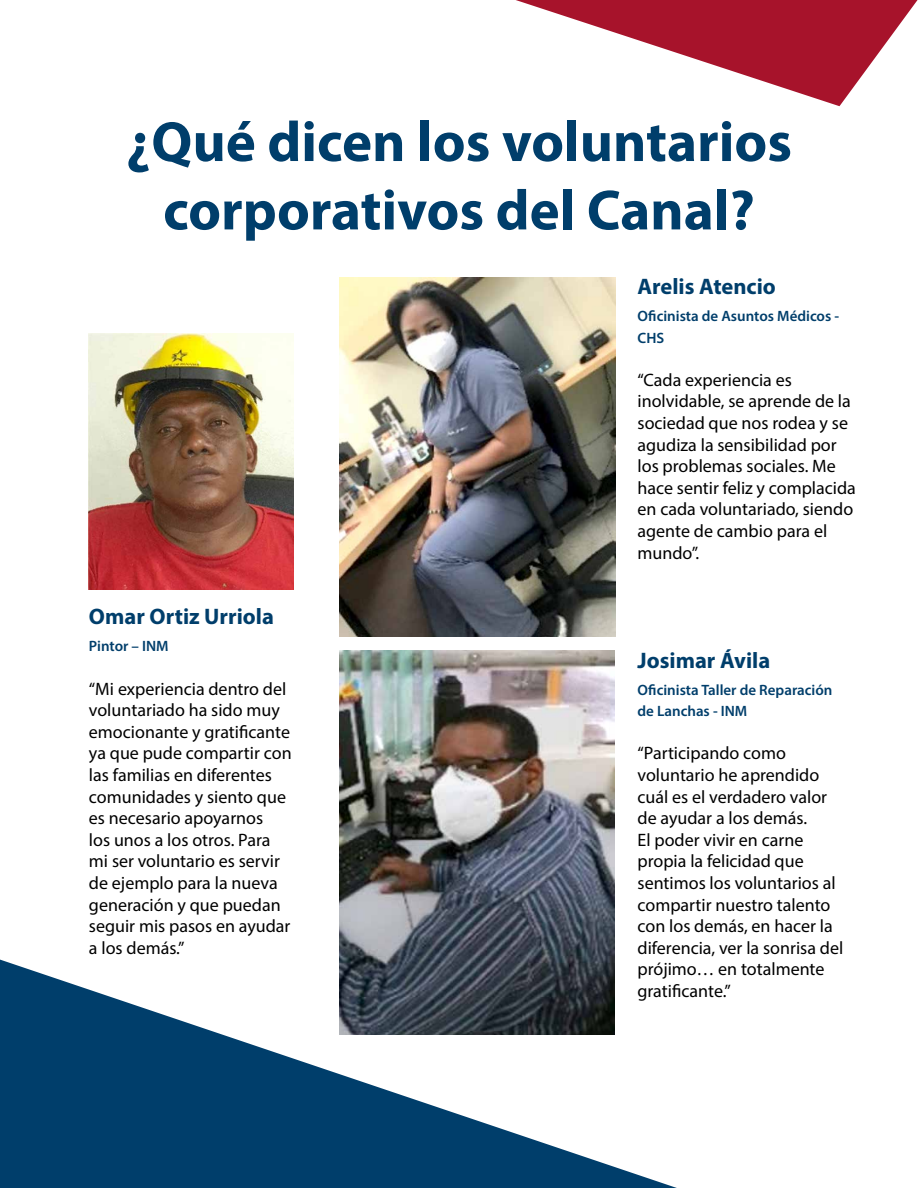
<style>
.page{position:relative;width:918px;height:1188px;background:#fff}
.page>*{position:absolute;margin:0;border:0;box-sizing:border-box;transform-origin:0 0}
.t1{font:700 57px/68.4px "Myriad Pro";color:#003e6b;text-align:center}
.t2{font:700 22.5px "Myriad Pro";color:#003e6b}
.t3{font:18px/21.6px "Myriad Pro";color:#000}
.t4{font:600 15px/21.6px "Myriad Pro";color:#003e6b}
</style>
<div class="page">
<svg style="left:516px;top:0;width:402px;height:106px"></svg>
<svg style="left:0;top:960px;width:677px;height:228px;fill:#003e6b"></svg>
<img style="left:339px;top:277px;width:277px;height:359px">
<img style="left:89px;top:334px;width:205px;height:255px">
<img style="left:339px;top:651px;width:276px;height:384px">
<h1 class="t1" style="left:126px;top:106px;width:667px">¿Qué dicen los voluntarios corporativos del Canal?</h1>
<p class="t2" style="left:638px;top:272px;width:140px">Arelis Atencio</p>
<p class="t4" style="left:638px;top:305px;width:203px">Oficinista de Asuntos Médicos -<br>CHS</p>
<p class="t3" style="left:638px;top:369px;width:220px">“Cada experiencia es inolvidable, se aprende de la sociedad que nos rodea y se agudiza la sensibilidad por los problemas sociales. Me hace sentir feliz y complacida en cada voluntariado, siendo agente de cambio para el mundo”.</p>
<p class="t2" style="left:89px;top:602px;width:186px">Omar Ortiz Urriola</p>
<p class="t4" style="left:89px;top:635px;width:81px">Pintor – INM</p>
<p class="t3" style="left:89px;top:677px;width:204px">“Mi experiencia dentro del voluntariado ha sido muy emocionante y gratificante ya que pude compartir con las familias en diferentes comunidades y siento que es necesario apoyarnos<br>los unos a los otros. Para mi ser voluntario es servir de ejemplo para la nueva generación y que puedan seguir mis pasos en ayudar a los demás.”</p>
<p class="t2" style="left:638px;top:645px;width:134px">Josimar Ávila</p>
<p class="t4" style="left:638px;top:678px;width:196px">Oficinista Taller de Reparación de Lanchas - INM</p>
<p class="t3" style="left:638px;top:742px;width:207px">“Participando como voluntario he aprendido cuál es el verdadero valor de ayudar a los demás.<br>El poder vivir en carne propia la felicidad que sentimos los voluntarios al compartir nuestro talento con los demás, en hacer la diferencia, ver la sonrisa del prójimo… en totalmente gratificante.”</p>
</div>
